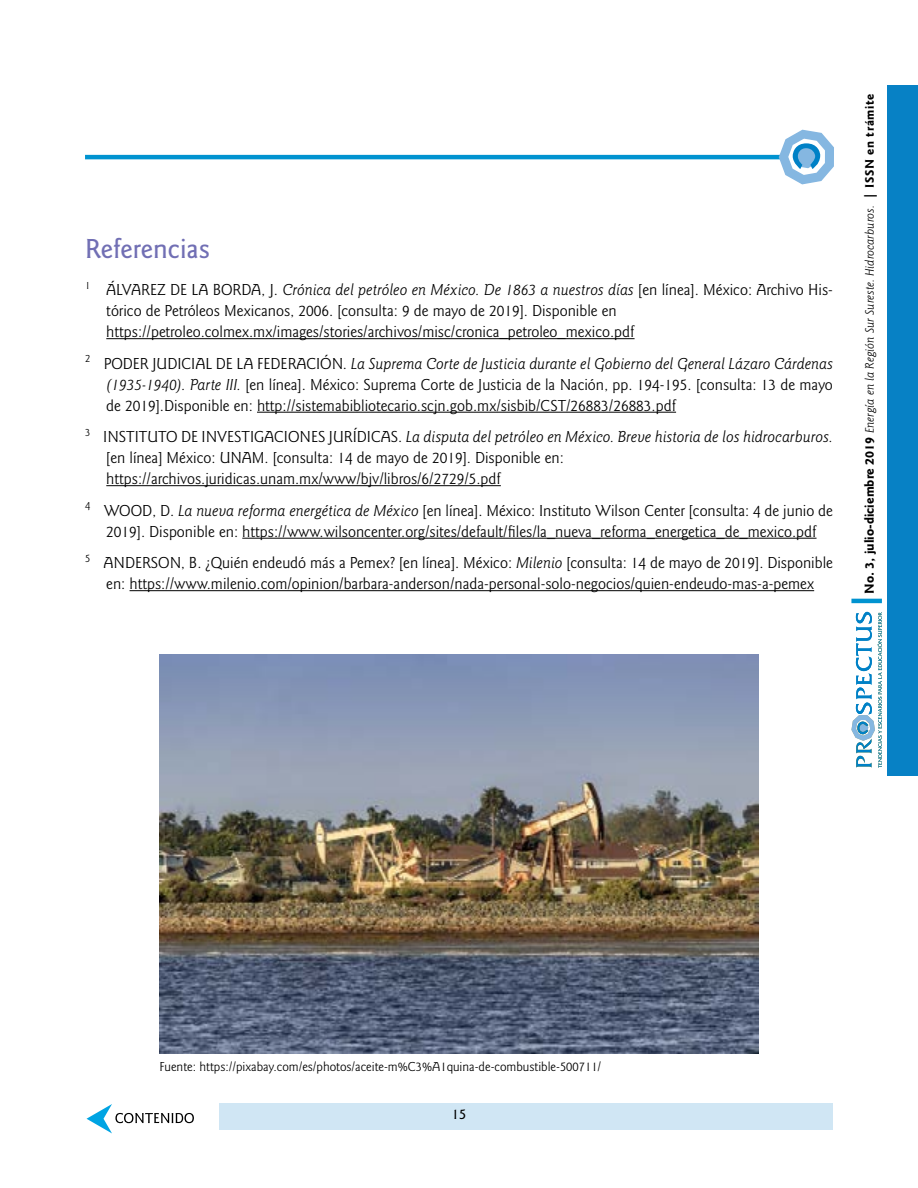
<style>
.page{position:relative;width:918px;height:1188px;background:#fff}
.page>*{position:absolute;margin:0;border:0;box-sizing:border-box;transform-origin:0 0}
.t1{font:500 28.5px "Goudy Sans Std";color:#716fb4}
.t2{font:16.5px/21px "Goudy Sans Std";color:#000}
.t3{font:500 15px "Goudy Sans Std";color:#000}
.t4{font:13.5px "Goudy Sans Std";color:#000}
.t5{font:italic 12.75px "Goudy Sans Std";color:#000}
.t6{font:700 12.75px "Goudy Sans Std";letter-spacing:.05em;color:#000}
.s1{font-style:italic}
.s2{font-weight:700;font-style:normal;font-size:13.5px}
</style>
<div class="page">
<div style="left:85px;top:1103px;width:748px;height:26px;background:#d0e6f4"></div>
<hr style="left:106px;top:338px;width:529px;height:1px;background:#000">
<hr style="left:257px;top:412px;width:419px;height:1px;background:#000">
<hr style="left:106px;top:485px;width:395px;height:1px;background:#000">
<hr style="left:242px;top:538px;width:575px;height:1px;background:#000">
<hr style="left:130px;top:590px;width:684px;height:1px;background:#000">
<hr style="left:85px;top:155px;width:695px;height:4px;background:#0093d0">
<svg style="left:778px;top:129px;width:56px;height:56px"></svg>
<img style="left:159px;top:654px;width:600px;height:400px">
<div style="left:888px;top:86px;width:30px;height:690px;background:#0781c5"></div>
<hr style="left:851px;top:599px;width:31px;height:4px;background:#0093d0">
<svg style="left:851px;top:612px;width:31px;height:156px"></svg>
<div style="left:71px;top:1100px;width:148px;height:39px;background:#fff"></div>
<svg style="left:87px;top:1104px;width:107px;height:29px"></svg>
<h1 class="t1" style="left:85px;top:233px;width:127px">Referencias</h1>
<p class="t2" style="left:106px;top:279px;width:728px;text-indent:-21px"><sup>1</sup> ÁLVAREZ DE LA BORDA, J. <span class="s1">Crónica del petróleo en México. De 1863 a nuestros días</span> [en línea]. México: Archivo His&shy;tórico de Petróleos Mexicanos, 2006. [consulta: 9 de mayo de 2019]. Disponible en https://petroleo.colmex.mx/images/stories/archivos/misc/cronica_petroleo_mexico.pdf</p>
<p class="t2" style="left:106px;top:353px;width:728px;text-align:justify;text-indent:-21px"><sup>2</sup> PODER JUDICIAL DE LA FEDERACIÓN. <span class="s1">La Suprema Corte de Justicia durante el Gobierno del General Lázaro Cárdenas (1935-1940). Parte III.</span> [en línea]. México: Suprema Corte de Justicia de la Nación, pp. 194-195. [consulta: 13 de mayo de 2019].Disponible en: http://sistemabibliotecario.scjn.gob.mx/sisbib/CST/26883/26883.pdf</p>
<p class="t2" style="left:106px;top:426px;width:728px;text-indent:-21px"><sup>3</sup> INSTITUTO DE INVESTIGACIONES JURÍDICAS. <span class="s1">La disputa del petróleo en México. Breve historia de los hidrocarburos. </span>[en línea] México: UNAM. [consulta: 14 de mayo de 2019]. Disponible en: https://archivos.juridicas.unam.mx/www/bjv/libros/6/2729/5.pdf</p>
<p class="t2" style="left:85px;top:500px;width:749px;text-align:center"><sup>4</sup> WOOD, D. <span class="s1">La nueva reforma energética de México</span> [en línea]. México: Instituto Wilson Center [consulta: 4 de junio de<br>2019]. Disponible en: https://www.wilsoncenter.org/sites/default/files/la_nueva_reforma_energetica_de_mexico.pdf</p>
<p class="t2" style="left:85px;top:552px;width:749px;text-align:center"><sup>5</sup> ANDERSON, B. ¿Quién endeudó más a Pemex? [en línea]. México: <span class="s1">Milenio</span> [consulta: 14 de mayo de 2019]. Disponible en: https://www.milenio.com/opinion/barbara-anderson/nada-personal-solo-negocios/quien-endeudo-mas-a-pemex</p>
<p class="t6" style="left:862px;top:199px;width:107px;rotate:-90deg">| ISSN en trámite</p>
<p class="t5" style="left:863px;top:594px;width:390px;rotate:-90deg"><span class="s2">No. 3, julio-diciembre 2019</span> Energía en la Región Sur Sureste. Hidrocarburos.</p>
<p class="t4" style="left:160px;top:1059px;width:443px">Fuente: https://pixabay.com/es/photos/aceite-m%C3%A1quina-de-combustible-500711/</p>
<p class="t3" style="left:452px;top:1106px;width:16px">15</p>
</div>
